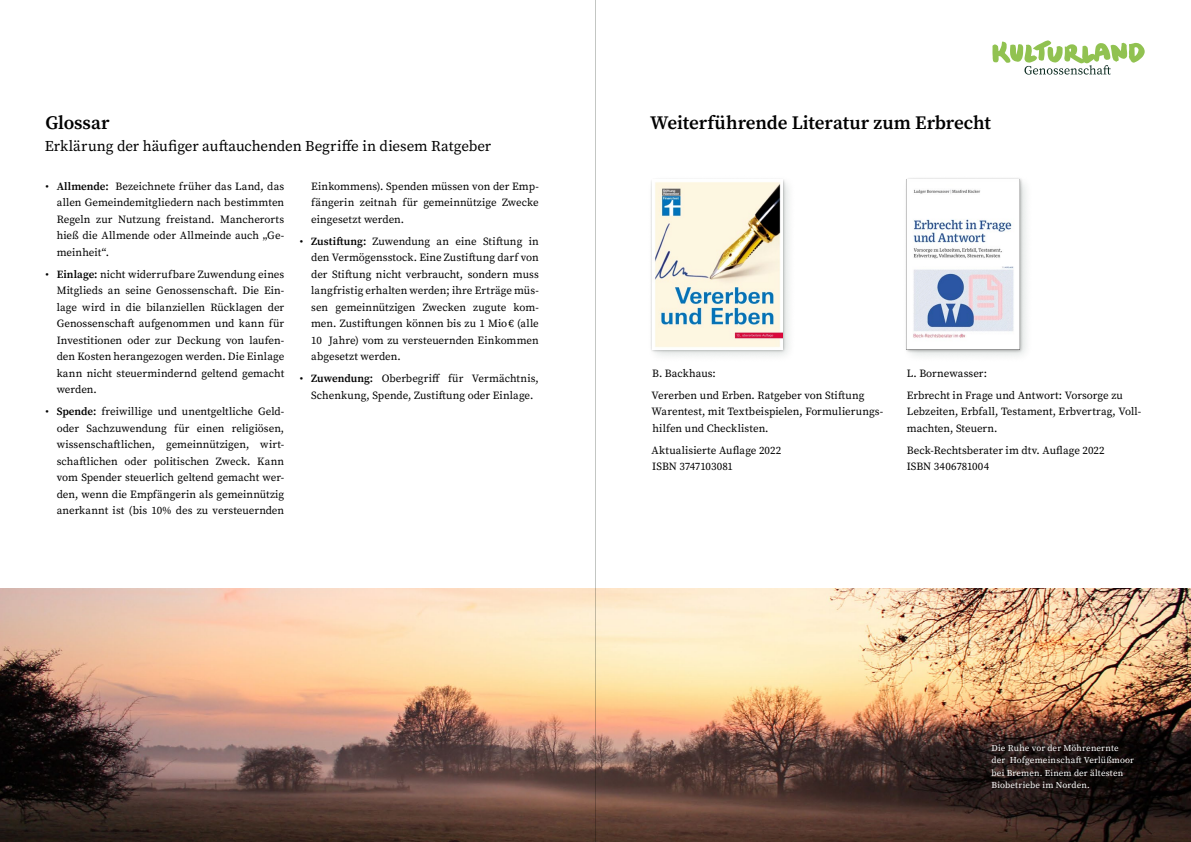
<style>
.page{position:relative;width:1191px;height:842px;background:#fff}
.page>*{position:absolute;margin:0;border:0;box-sizing:border-box;transform-origin:0 0}
.t1{font:600 19px "Source Serif Pro";letter-spacing:-.005em;color:#000}
.t2{font:15px "Source Serif Pro";letter-spacing:-.005em;color:#000}
.t3{font:11px/16.5px "Source Serif Pro";color:#000}
.t4{font:9px/12.5px "Source Serif Pro";letter-spacing:.02em;color:#fff}
.s1{font-weight:600}
</style>
<div class="page">
<svg style="left:992px;top:40px;width:152px;height:35px"></svg>
<img style="left:0;top:588px;width:1191px;height:254px">
<div style="left:646px;top:174px;width:149px;height:189px;background:#0e2d23;opacity:.15"></div>
<div style="left:650px;top:178px;width:136px;height:175px;background:#000;opacity:.31"></div>
<div style="left:901px;top:174px;width:132px;height:189px;background:#0e2d23;opacity:.15"></div>
<div style="left:904px;top:177px;width:119px;height:176px;background:#000;opacity:.31"></div>
<img style="left:906px;top:179px;width:113px;height:170px">
<hr style="left:595px;top:0;width:1px;height:842px;background:#c3c6c3">
<h1 class="t1" style="left:45px;top:110px;width:66px">Glossar</h1>
<h2 class="t2" style="left:45px;top:136px;width:448px">Erklärung der häufiger auftauchenden Begriffe in diesem Ratgeber</h2>
<p class="t3" style="left:57px;top:178px;width:229px;text-align:justify;text-indent:-11px">• <span class="s1">Allmende:</span> Bezeichnete früher das Land, das allen Gemeindemitgliedern nach bestimmten Regeln zur Nutzung freistand. Mancherorts hieß die Allmende oder Allmeinde auch „Ge&shy;meinheit“.</p>
<p class="t3" style="left:57px;top:266px;width:229px;text-align:justify;text-indent:-11px">• <span class="s1">Einlage:</span> nicht widerrufbare Zuwendung eines Mitglieds an seine Genossenschaft. Die Ein&shy;lage wird in die bilanziellen Rücklagen der Genossenschaft aufgenommen und kann für Investitionen oder zur Deckung von laufen&shy;den Kosten herangezogen werden. Die Einlage kann nicht steuermindernd geltend gemacht werden.</p>
<p class="t3" style="left:57px;top:403px;width:229px;text-align:justify;text-indent:-11px">• <span class="s1">Spende:</span> freiwillige und unentgeltliche Geld&shy;oder Sachzuwendung für einen religiösen, wissenschaftlichen, gemeinnützigen, wirt&shy;schaftlichen oder politischen Zweck. Kann vom Spender steuerlich geltend gemacht wer&shy;den, wenn die Empfängerin als gemeinnützig anerkannt ist (bis 10% des zu versteuernden</p>
<p class="t3" style="left:311px;top:178px;width:229px;text-align:justify">Einkommens). Spenden müssen von der Emp&shy;fängerin zeitnah für gemeinnützige Zwecke eingesetzt werden.</p>
<p class="t3" style="left:311px;top:233px;width:229px;text-align:justify;text-indent:-11px">• <span class="s1">Zustiftung:</span> Zuwendung an eine Stiftung in den Vermögensstock. Eine Zustiftung darf von der Stiftung nicht verbraucht, sondern muss langfristig erhalten werden; ihre Erträge müs&shy;sen gemeinnützigen Zwecken zugute kom&shy;men. Zustiftungen können bis zu 1 Mio€ (alle 10 Jahre) vom zu versteuernden Einkommen abgesetzt werden.</p>
<p class="t3" style="left:300px;top:370px;width:240px;text-align:center">• <span class="s1">Zuwendung:</span> Oberbegriff für Vermächtnis,<br>Schenkung, Spende, Zustiftung oder Einlage.</p>
<h1 class="t1" style="left:650px;top:110px;width:342px">Weiterführende Literatur zum Erbrecht</h1>
<p class="t3" style="left:651px;top:362px;width:214px;line-height:22px">B. Backhaus:<br>Vererben und Erben. Ratgeber von Stiftung</p>
<p class="t3" style="left:651px;top:403px;width:233px">Warentest, mit Textbeispielen, Formulierungs&shy;hilfen und Checklisten.</p>
<p class="t3" style="left:651px;top:442px;width:131px">Aktualisierte Auflage 2022<br>ISBN 3747103081</p>
<p class="t3" style="left:906px;top:362px;width:218px;line-height:22px">L. Bornewasser:<br>Erbrecht in Frage und Antwort: Vorsorge zu</p>
<p class="t3" style="left:906px;top:403px;width:236px">Lebzeiten, Erbfall, Testament, Erbvertrag, Voll&shy;machten, Steuern.</p>
<p class="t3" style="left:906px;top:442px;width:199px">Beck-Rechtsberater im dtv. Auflage 2022<br>ISBN 3406781004</p>
<p class="t4" style="left:991px;top:741px;width:144px">Die Ruhe vor der Möhrenernte der Hofgemeinschaft Verlüßmoor bei Bremen. Einem der ältesten<br>Biobetriebe im Norden.</p>
</div>
